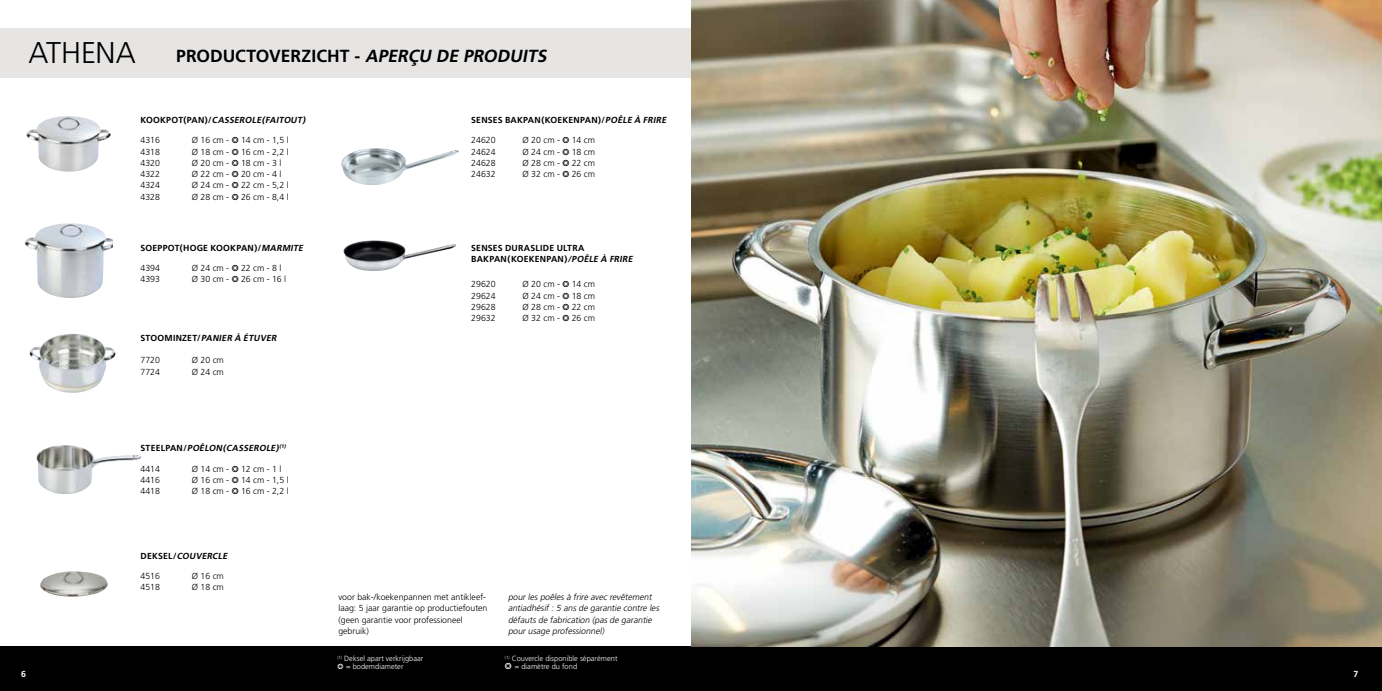
<style>
.page{position:relative;width:1382px;height:691px;background:#fff}
.page>*{position:absolute;margin:0;border:0;box-sizing:border-box;transform-origin:0 0}
.t1{font:300 30px "Frutiger";letter-spacing:-.005em;color:#000}
.t2{font:700 17.5px "Frutiger";color:#000}
.t3{font:300 8.75px/11.2px "Frutiger";color:#000}
.t4{font:italic 300 8.75px/11.2px "Frutiger";color:#000}
.t5{font:700 8.75px/11px "Frutiger";letter-spacing:.02em;color:#000}
.t6{font:italic 700 8.75px "Frutiger";color:#000}
.t7{font:700 8.75px "Frutiger";letter-spacing:.005em;color:#000}
.t8{font:700 8.75px "Frutiger";color:#fff}
.t9{font:300 7.5px/7.5px "Frutiger";color:#fff}
.t10{font:italic 700 5.12px "Frutiger";color:#000}
.s1{font-style:italic}
.s2{font-style:normal}
.s3{font-size:8.75px}
</style>
<div class="page">
<div style="left:0;top:646px;width:1382px;height:45px;background:#000"></div>
<div style="left:0;top:28px;width:691px;height:50px;background:#e7e5e4"></div>
<img style="left:40px;top:571px;width:68px;height:26px">
<img style="left:26px;top:116px;width:85px;height:56px">
<img style="left:25px;top:223px;width:88px;height:75px">
<img style="left:36px;top:445px;width:105px;height:49px">
<img style="left:29px;top:334px;width:87px;height:59px">
<img style="left:341px;top:148px;width:118px;height:37px">
<img style="left:343px;top:240px;width:113px;height:31px">
<img style="left:691px;top:0;width:691px;height:647px">
<h1 class="t1" style="left:28px;top:35px;width:109px">ATHENA</h1>
<h2 class="t2" style="left:176px;top:46px;width:375px">PRODUCTOVERZICHT - <span class="s1">APERÇU DE PRODUITS</span></h2>
<p class="t8" style="left:21px;top:668px;width:6px">6</p>
<p class="t7" style="left:141px;top:115px;width:33px">KOO KPOT</p>
<p class="t7" style="left:183px;top:115px;width:10px">(PAN</p>
<p class="t6" style="left:205px;top:115px;width:14px"><span class="s2">)/</span>CASSEROLE</p>
<p class="t6" style="left:262px;top:115px;width:10px">(FAITOUT</p>
<p class="t6" style="left:302px;top:115px;width:6px">)</p>
<p class="t3" style="left:141px;top:135px;width:21px">4316</p>
<p class="t3" style="left:192px;top:135px;width:98px">Ø 16 cm - ❂ 14 cm - 1,5 l</p>
<p class="t3" style="left:141px;top:146px;width:21px">4318</p>
<p class="t3" style="left:192px;top:146px;width:98px">Ø 18 cm - ❂ 16 cm - 2,2 l</p>
<p class="t3" style="left:141px;top:157px;width:21px">4320</p>
<p class="t3" style="left:192px;top:157px;width:91px">Ø 20 cm - ❂ 18 cm - 3 l</p>
<p class="t3" style="left:141px;top:169px;width:21px">4322</p>
<p class="t3" style="left:192px;top:169px;width:91px">Ø 22 cm - ❂ 20 cm - 4 l</p>
<p class="t3" style="left:141px;top:180px;width:21px">4324</p>
<p class="t3" style="left:192px;top:180px;width:98px">Ø 24 cm - ❂ 22 cm - 5,2 l</p>
<p class="t3" style="left:141px;top:191px;width:21px">4328</p>
<p class="t3" style="left:192px;top:191px;width:98px">Ø 28 cm - ❂ 26 cm - 8,4 l</p>
<p class="t7" style="left:141px;top:243px;width:7px">SOEPPOT</p>
<p class="t7" style="left:180px;top:243px;width:11px">(HOGE</p>
<p class="t7" style="left:211px;top:243px;width:33px">KOO KPAN</p>
<p class="t6" style="left:254px;top:243px;width:15px"><span class="s2">)/</span>MARMITE</p>
<p class="t3" style="left:141px;top:262px;width:21px">4394</p>
<p class="t3" style="left:192px;top:262px;width:91px">Ø 24 cm - ❂ 22 cm - 8 l</p>
<p class="t3" style="left:141px;top:273px;width:21px">4393</p>
<p class="t3" style="left:192px;top:273px;width:96px">Ø 30 cm - ❂ 26 cm - 16 l</p>
<p class="t7" style="left:141px;top:333px;width:7px">STOOMINZET</p>
<p class="t6" style="left:197px;top:333px;width:11px"><span class="s2">/</span>PANIER</p>
<p class="t6" style="left:234px;top:333px;width:16px">À ÉTUVER</p>
<p class="t3" style="left:141px;top:355px;width:21px">7720</p>
<p class="t3" style="left:192px;top:355px;width:34px">Ø 20 cm</p>
<p class="t3" style="left:141px;top:366px;width:21px">7724</p>
<p class="t3" style="left:192px;top:366px;width:34px">Ø 24 cm</p>
<p class="t7" style="left:141px;top:443px;width:7px">STEELPAN</p>
<p class="t6" style="left:183px;top:443px;width:28px"><span class="s2">/</span>POÊLON</p>
<p class="t6" style="left:223px;top:443px;width:10px">(CASSEROLE</p>
<p class="t10" style="left:276px;top:443px;width:12px"><span class="s3">)</span>(1)</p>
<p class="t3" style="left:141px;top:463px;width:21px">4414</p>
<p class="t3" style="left:192px;top:463px;width:91px">Ø 14 cm - ❂ 12 cm - 1 l</p>
<p class="t3" style="left:141px;top:474px;width:21px">4416</p>
<p class="t3" style="left:192px;top:474px;width:98px">Ø 16 cm - ❂ 14 cm - 1,5 l</p>
<p class="t3" style="left:141px;top:486px;width:21px">4418</p>
<p class="t3" style="left:192px;top:486px;width:98px">Ø 18 cm - ❂ 16 cm - 2,2 l</p>
<p class="t6" style="left:141px;top:551px;width:43px"><span class="s2">DE KSEL/</span>COUVERCLE</p>
<p class="t3" style="left:141px;top:570px;width:21px">4516</p>
<p class="t3" style="left:192px;top:570px;width:34px">Ø 16 cm</p>
<p class="t3" style="left:141px;top:582px;width:21px">4518</p>
<p class="t3" style="left:192px;top:582px;width:34px">Ø 18 cm</p>
<p class="t5" style="left:471px;top:114px;width:198px">SENSES BAKPAN(KOEKENPAN)/<span class="s1">POÊLE À FRIRE</span></p>
<p class="t3" style="left:471px;top:135px;width:26px">24620</p>
<p class="t3" style="left:523px;top:135px;width:74px">Ø 20 cm - ❂ 14 cm</p>
<p class="t3" style="left:471px;top:146px;width:26px">24624</p>
<p class="t3" style="left:523px;top:146px;width:74px">Ø 24 cm - ❂ 18 cm</p>
<p class="t3" style="left:471px;top:157px;width:26px">24628</p>
<p class="t3" style="left:523px;top:157px;width:74px">Ø 28 cm - ❂ 22 cm</p>
<p class="t3" style="left:471px;top:169px;width:26px">24632</p>
<p class="t3" style="left:523px;top:169px;width:74px">Ø 32 cm - ❂ 26 cm</p>
<p class="t5" style="left:471px;top:242px;width:165px">SENSES DURASLIDE ULTRA<br>BAKPAN(KOEKENPAN)<span class="s1">/POÊLE À FRIRE</span></p>
<p class="t3" style="left:471px;top:279px;width:26px">29620</p>
<p class="t3" style="left:523px;top:279px;width:74px">Ø 20 cm - ❂ 14 cm</p>
<p class="t3" style="left:471px;top:290px;width:26px">29624</p>
<p class="t3" style="left:523px;top:290px;width:74px">Ø 24 cm - ❂ 18 cm</p>
<p class="t3" style="left:471px;top:301px;width:26px">29628</p>
<p class="t3" style="left:523px;top:301px;width:74px">Ø 28 cm - ❂ 22 cm</p>
<p class="t3" style="left:471px;top:313px;width:26px">29632</p>
<p class="t3" style="left:523px;top:313px;width:74px">Ø 32 cm - ❂ 26 cm</p>
<p class="t3" style="left:338px;top:591px;width:151px">voor bak-/koekenpannen met antikleef&shy;laag: 5 jaar garantie op productiefouten (geen garantie voor professioneel gebruik)</p>
<p class="t4" style="left:508px;top:591px;width:154px">pour les poêles à frire avec revêtement antiadhésif : 5 ans de garantie contre les défauts de fabrication (pas de garantie pour usage professionnel)</p>
<p class="t9" style="left:337px;top:655px;width:88px"><sup>(1)</sup> Deksel apart verkrijgbaar ❂ = bodemdiameter</p>
<p class="t9" style="left:505px;top:655px;width:114px"><sup>(1)</sup> Couvercle disponible séparément ❂ = diamètre du fond</p>
<p class="t8" style="left:1353px;top:668px;width:6px">7</p>
</div>
